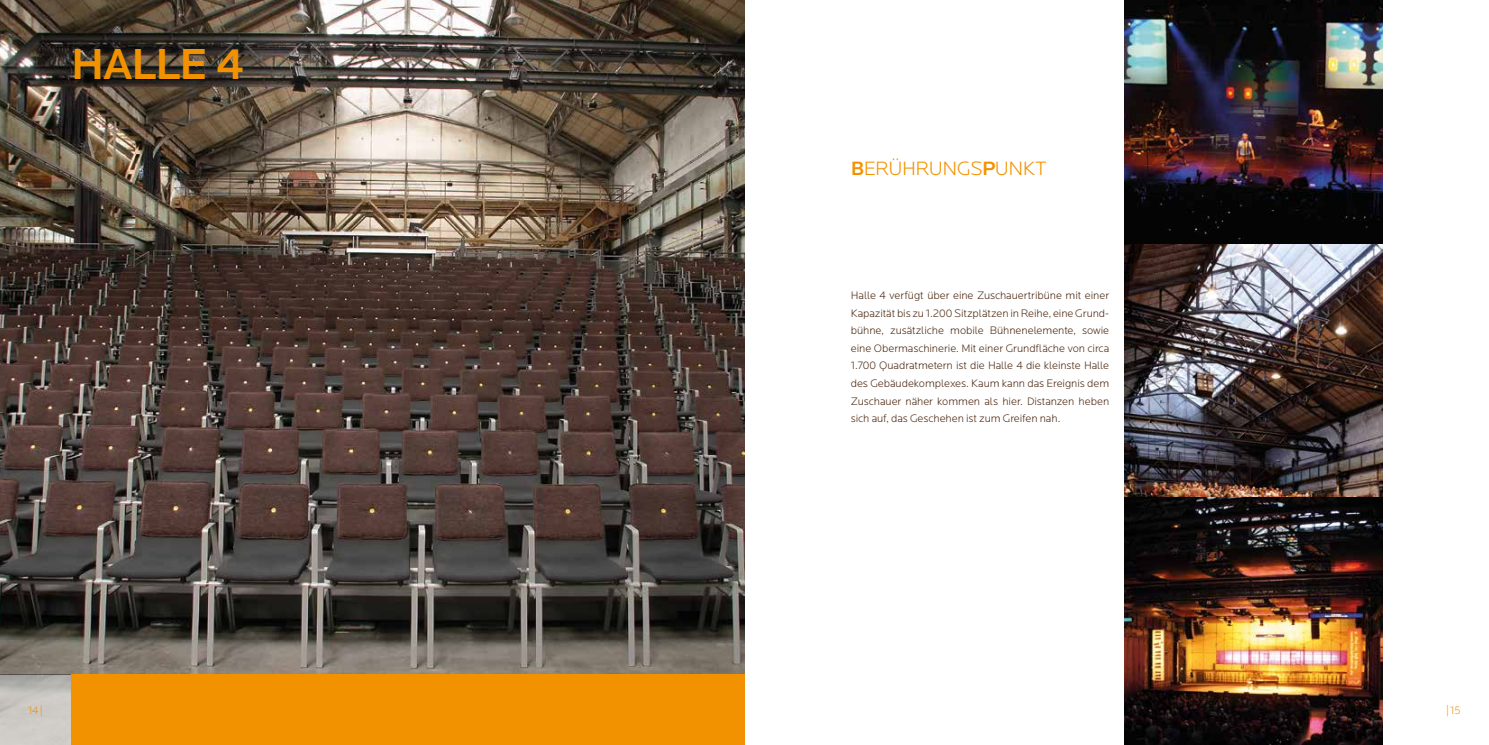
<style>
.page{position:relative;width:1489px;height:745px;background:#fff}
.page>*{position:absolute;margin:0;border:0;box-sizing:border-box;transform-origin:0 0}
.t1{font:500 45px "Locator";letter-spacing:-.035em;color:#f39200}
.t2{font:300 20px "Locator";letter-spacing:-.025em;color:#f39200}
.t3{font:300 11.25px/17.5px "Locator";letter-spacing:-.005em;color:#4e2b15;text-align:justify}
.t4{font:300 11.25px "Locator";color:#f39200}
.s1{font-weight:500}
</style>
<div class="page">
<img style="left:0;top:0;width:744px;height:673px">
<img style="left:1124px;top:0;width:258px;height:744px">
<div style="left:71px;top:673px;width:673px;height:71px;background:#f39200"></div>
<img style="left:0;top:673px;width:71px;height:71px">
<h1 class="t1" style="left:71px;top:38px;width:175px">HALLE 4</h1>
<h2 class="t2" style="left:850px;top:157px;width:197px"><span class="s1">B</span>ERÜHRUNGS<span class="s1">P</span>UNKT</h2>
<p class="t3" style="left:850px;top:287px;width:260px">Halle 4 verfügt über eine Zuschauertribüne mit einer Kapazität bis zu 1.200 Sitzplätzen in Reihe, eine Grund&shy;bühne, zusätzliche mobile Bühnenelemente, sowie eine Obermaschinerie. Mit einer Grundfläche von circa 1.700 Quadratmetern ist die Halle 4 die kleinste Halle des Gebäudekomplexes. Kaum kann das Ereignis dem Zuschauer näher kommen als hier. Distanzen heben sich auf, das Geschehen ist zum Greifen nah.</p>
<p class="t4" style="left:28px;top:703px;width:16px">14|</p>
<p class="t4" style="left:1445px;top:703px;width:16px">|15</p>
</div>
